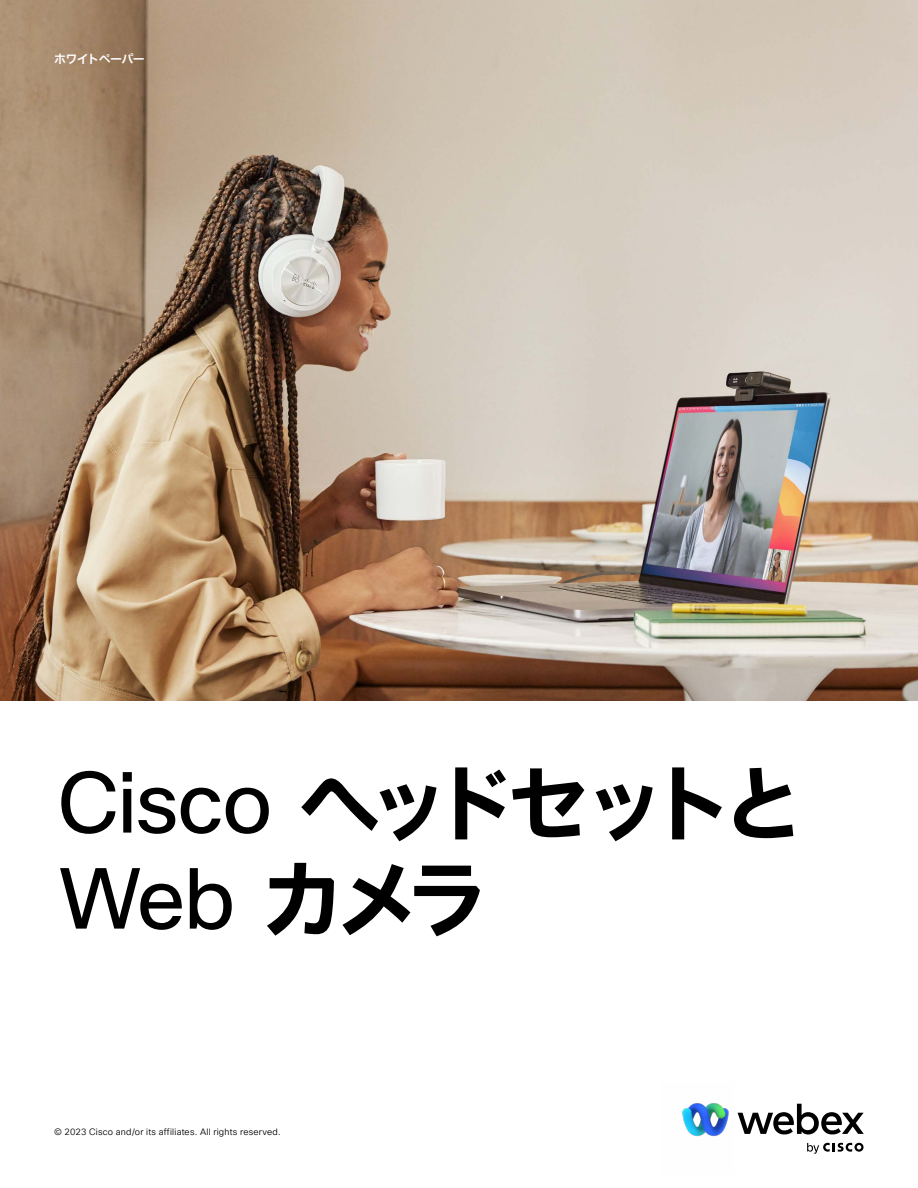
<style>
.page{position:relative;width:918px;height:1188px;background:#fff}
.page>*{position:absolute;margin:0;border:0;box-sizing:border-box;transform-origin:0 0}
.t1{font:84px "Cisco Sans JPN Bold";letter-spacing:-.16em;color:#000}
.t2{font:84px "Cisco Sans TT";color:#000}
.t3{font:12px "Cisco Sans JPN Medium";letter-spacing:-.055em;color:#fff}
.t4{font:9px "Cisco Sans TT Light";letter-spacing:.025em;color:#000}
.s1{font-family:"Cisco Sans TT"}
.s2{font-family:"Cisco Sans JPN Bold"}
</style>
<div class="page">
<img style="left:0;top:0;width:918px;height:701px">
<svg style="left:738px;top:1104px;width:126px;height:30px"></svg>
<svg style="left:807px;top:1143px;width:57px;height:11px"></svg>
<img style="left:682px;top:1103px;width:47px;height:34px">
<h2 class="t3" style="left:54px;top:51px;width:92px">ホワイトペーパー</h2>
<h1 class="t1" style="left:58px;top:746px;width:750px"><span class="s1">Cisco</span> ヘッドセットと</h1>
<h1 class="t2" style="left:60px;top:845px;width:431px">Web <span class="s2">カメラ</span></h1>
<p class="t4" style="left:54px;top:1126px;width:228px">© 2023 Cisco and/or its affiliates. All rights reserved.</p>
</div>
